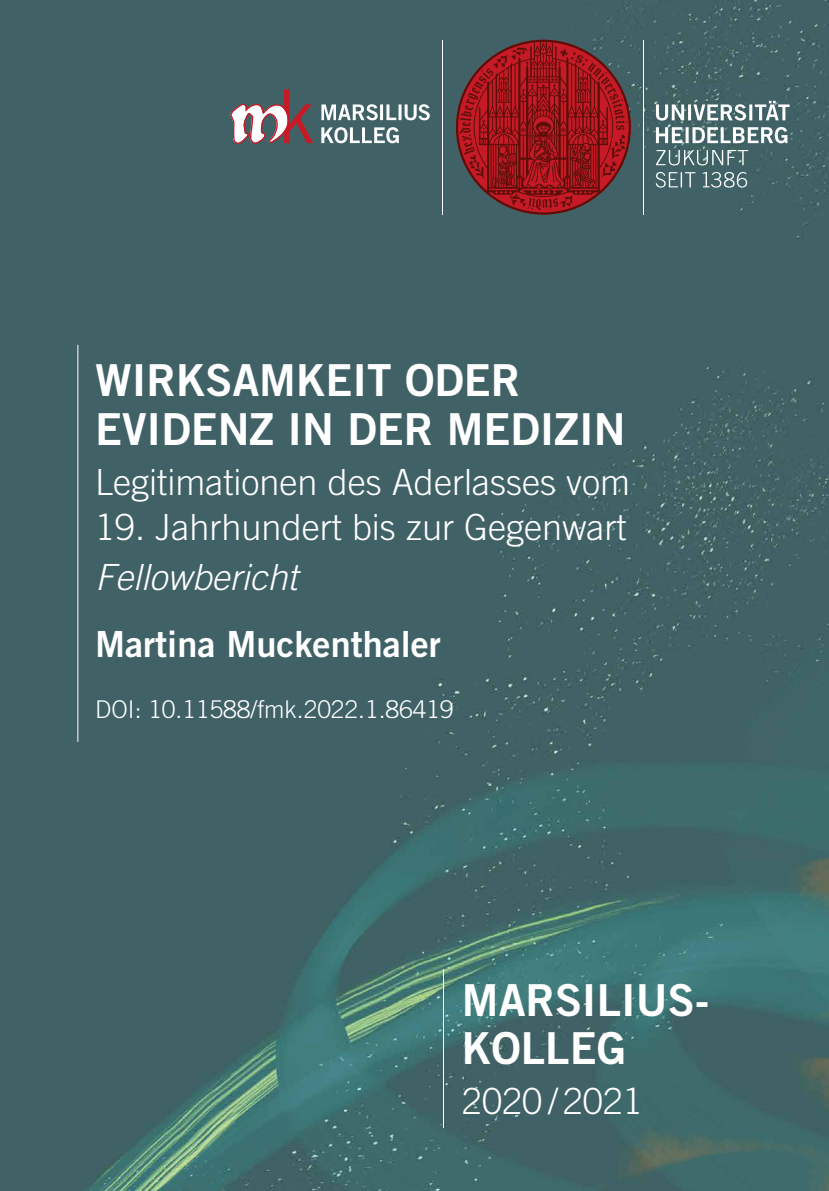
<style>
.page{position:relative;width:829px;height:1191px;background:#fff}
.page>*{position:absolute;margin:0;border:0;box-sizing:border-box;transform-origin:0 0}
.t1{font:44.1px/48.1px "Trade Gothic LT Pro Bd 2";color:#fff}
.t2{font:300 36.05px "Trade Gothic LT Pro";color:#fff}
.t3{font:36.05px "Trade Gothic LT Pro Bd 2";color:#fff}
.t4{font:italic 300 36.05px "Trade Gothic LT Pro";color:#fff}
.t5{font:300 24.5px "Trade Gothic LT Pro";color:#fff}
</style>
<div class="page">
<img style="left:0;top:0;width:828px;height:1191px">
<hr style="left:443px;top:969px;width:1px;height:159px;background:#fff">
<hr style="left:643px;top:40px;width:1px;height:174px;background:#fff">
<svg style="left:655px;top:172px;width:92px;height:16px"></svg>
<svg style="left:655px;top:150px;width:93px;height:15px"></svg>
<svg style="left:655px;top:127px;width:132px;height:16px"></svg>
<svg style="left:655px;top:101px;width:134px;height:20px"></svg>
<svg style="left:456px;top:40px;width:174px;height:175px;background:#86252a"></svg>
<hr style="left:442px;top:40px;width:1px;height:174px;background:#fff">
<svg style="left:321px;top:127px;width:78px;height:16px"></svg>
<svg style="left:321px;top:104px;width:108px;height:16px"></svg>
<svg style="left:230px;top:89px;width:83px;height:55px"></svg>
<hr style="left:77px;top:345px;width:1px;height:397px;background:#fff">
<p class="t1" style="left:95px;top:355px;width:531px;line-height:49px">WIRKSAMKEIT ODER<br>EVIDENZ IN DER MEDIZIN</p>
<p class="t2" style="left:95px;top:460px;width:536px">Legitimationen des Aderlasses vom</p>
<p class="t2" style="left:95px;top:506px;width:532px">19. Jahrhundert bis zur Gegenwart</p>
<p class="t4" style="left:95px;top:556px;width:204px">Fellowbericht</p>
<p class="t3" style="left:95px;top:621px;width:347px">Martina Muckenthaler</p>
<p class="t5" style="left:95px;top:695px;width:360px">DOI: 10.11588/fmk.2022.1.86419</p>
<p class="t1" style="left:462px;top:975px;width:249px">MARSILIUS-<br>KOLLEG</p>
<p class="t2" style="left:462px;top:1080px;width:182px">2020 /2021</p>
</div>
